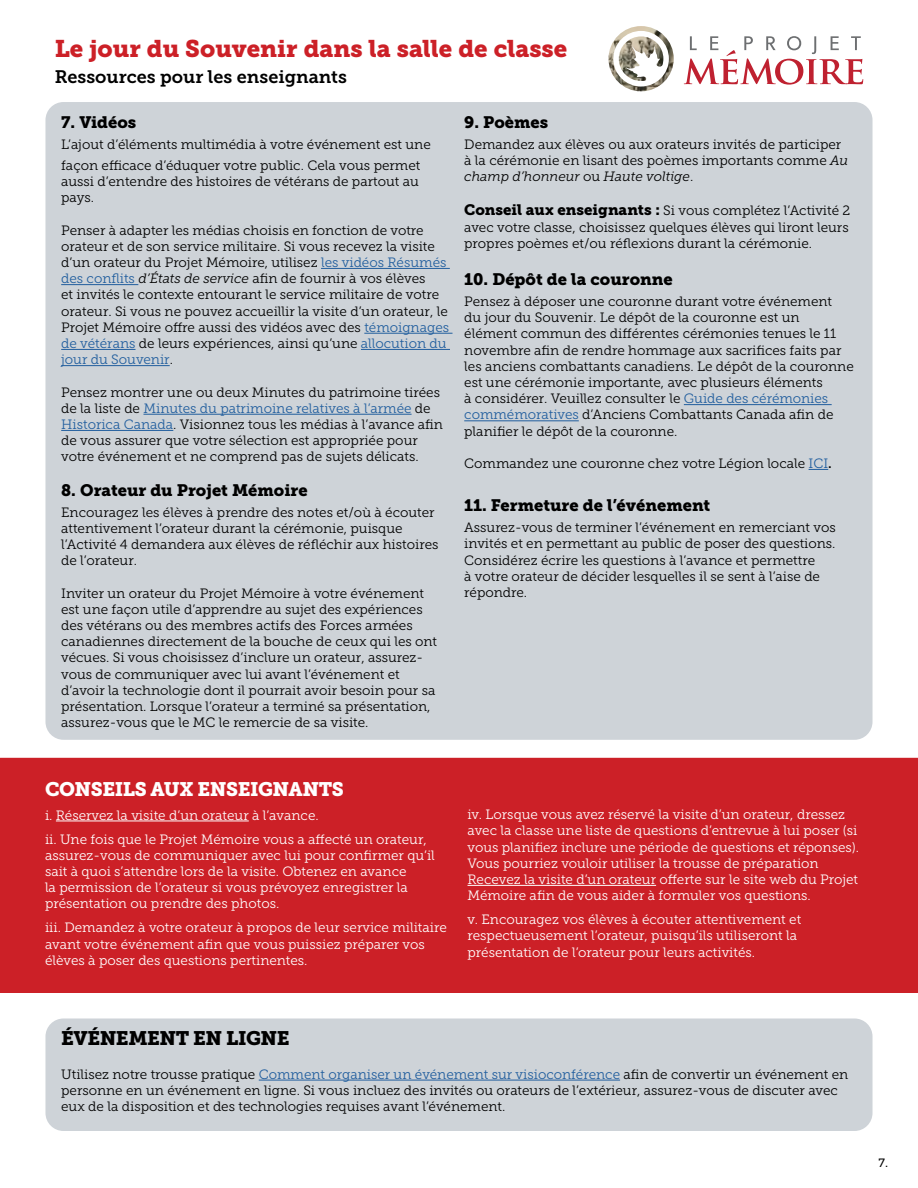
<style>
.page{position:relative;width:918px;height:1188px;background:#fff}
.page>*{position:absolute;margin:0;border:0;box-sizing:border-box;transform-origin:0 0}
.t1{font:24px "Museo Slab 900";color:#cc2027}
.t2{font:19.5px "Museo Slab 900";letter-spacing:-.025em;color:#fff}
.t3{font:19.5px "Museo Slab 900";letter-spacing:-.025em;color:#000}
.t4{font:18px "Museo Slab 700";color:#000}
.t5{font:16.5px "Museo Slab 900";color:#000}
.t6{font:13.5px/16.2px "Museo Slab 300";color:#000}
.t7{font:13.5px/16.2px "Museo Slab 300";color:#fff}
.t8{font:12px "Museo Slab 500";color:#000}
.s1{color:#215e9e}
.s2{font-style:italic}
.s3{font-family:"Museo Slab 900";font-size:15px}
.s4{font-family:"Museo Slab 700"}
</style>
<div class="page">
<div style="left:45px;top:102px;width:828px;height:638px;background:#ced3d8;border-radius:18px"></div>
<div style="left:45px;top:1018px;width:828px;height:113px;background:#ced3d8;border-radius:18px"></div>
<hr style="left:321px;top:268px;width:129px;height:1px;background:#215e9e">
<hr style="left:61px;top:284px;width:77px;height:1px;background:#215e9e">
<hr style="left:364px;top:333px;width:89px;height:1px;background:#215e9e">
<hr style="left:61px;top:349px;width:75px;height:1px;background:#215e9e">
<hr style="left:361px;top:349px;width:89px;height:1px;background:#215e9e">
<hr style="left:61px;top:365px;width:109px;height:1px;background:#215e9e">
<hr style="left:143px;top:414px;width:269px;height:1px;background:#215e9e">
<hr style="left:61px;top:430px;width:112px;height:1px;background:#215e9e">
<hr style="left:684px;top:404px;width:148px;height:1px;background:#215e9e">
<hr style="left:464px;top:420px;width:115px;height:1px;background:#215e9e">
<svg style="left:809px;top:469px;width:19px;height:1px"></svg>
<div style="left:0;top:758px;width:918px;height:235px;background:#cc2027"></div>
<hr style="left:56px;top:821px;width:193px;height:1px;background:#fff">
<hr style="left:468px;top:885px;width:188px;height:1px;background:#fff">
<hr style="left:259px;top:1080px;width:361px;height:1px;background:#215e9e">
<img style="left:608px;top:26px;width:66px;height:65px">
<svg style="left:684px;top:36px;width:179px;height:49px"></svg>
<h1 class="t1" style="left:55px;top:35px;width:514px">Le jour du Souvenir dans la salle de classe</h1>
<h3 class="t4" style="left:55px;top:67px;width:294px">Ressources pour les enseignants</h3>
<p class="t5" style="left:61px;top:113px;width:77px">7. Vidéos</p>
<p class="t6" style="left:61px;top:134px;width:371px;line-height:21px">L’ajout d’éléments multimédia à votre événement est une façon efficace d’éduquer votre public. Cela vous permet</p>
<p class="t6" style="left:61px;top:173px;width:359px">aussi d’entendre des histoires de vétérans de partout au pays.</p>
<p class="t6" style="left:61px;top:222px;width:389px">Penser à adapter les médias choisis en fonction de votre orateur et de son service militaire. Si vous recevez la visite d’un orateur du Projet Mémoire, utilisez <span class="s1">les vidéos Résumés des conflits</span> <span class="s2">d’États de service</span> afin de fournir à vos élèves<br>et invités le contexte entourant le service militaire de votre orateur. Si vous ne pouvez accueillir la visite d’un orateur, le Projet Mémoire offre aussi des vidéos avec des <span class="s1">témoignages de vétérans</span> de leurs expériences, ainsi qu’une <span class="s1">allocution du jour du Souvenir</span>.</p>
<p class="t6" style="left:61px;top:384px;width:383px">Pensez montrer une ou deux Minutes du patrimoine tirées de la liste de <span class="s1">Minutes du patrimoine relatives à l’armée</span> de <span class="s1">Historica Canada</span>. Visionnez tous les médias à l’avance afin de vous assurer que votre sélection est appropriée pour votre événement et ne comprend pas de sujets délicats.</p>
<p class="t5" style="left:61px;top:480px;width:248px">8. Orateur du Projet Mémoire</p>
<p class="t6" style="left:61px;top:504px;width:379px">Encouragez les élèves à prendre des notes et/où à écouter attentivement l’orateur durant la cérémonie, puisque l’Activité 4 demandera aux élèves de réfléchir aux histoires de l’orateur.</p>
<p class="t6" style="left:61px;top:585px;width:377px">Inviter un orateur du Projet Mémoire à votre événement est une façon utile d’apprendre au sujet des expériences des vétérans ou des membres actifs des Forces armées canadiennes directement de la bouche de ceux qui les ont vécues. Si vous choisissez d’inclure un orateur, assurez&shy;vous de communiquer avec lui avant l’événement et d’avoir la technologie dont il pourrait avoir besoin pour sa présentation. Lorsque l’orateur a terminé sa présentation, assurez-vous que le MC le remercie de sa visite.</p>
<p class="t5" style="left:464px;top:113px;width:85px">9. Poèmes</p>
<p class="t6" style="left:464px;top:136px;width:386px">Demandez aux élèves ou aux orateurs invités de participer à la cérémonie en lisant des poèmes importants comme <span class="s2">Au champ d’honneur</span> ou <span class="s2">Haute voltige</span>.</p>
<p class="t6" style="left:464px;top:203px;width:388px"><span class="s3">Conseil aux enseignants :</span> Si vous complétez l’Activité 2 avec votre classe, choisissez quelques élèves qui liront leurs propres poèmes et/ou réflexions durant la cérémonie.</p>
<p class="t5" style="left:464px;top:270px;width:210px">10. Dépôt de la couronne</p>
<p class="t6" style="left:464px;top:293px;width:391px">Pensez à déposer une couronne durant votre événement<br>du jour du Souvenir. Le dépôt de la couronne est un élément commun des différentes cérémonies tenues le 11 novembre afin de rendre hommage aux sacrifices faits par les anciens combattants canadiens. Le dépôt de la couronne est une cérémonie importante, avec plusieurs éléments<br>à considérer. Veuillez consulter le <span class="s1">Guide des cérémonies commémoratives</span> d’Anciens Combattants Canada afin de planifier le dépôt de la couronne.</p>
<p class="t6" style="left:464px;top:455px;width:369px">Commandez une couronne chez votre Légion locale <span class="s1">ICI</span><span class="s4">.</span></p>
<p class="t5" style="left:464px;top:496px;width:248px">11. Fermeture de l’événement</p>
<p class="t6" style="left:464px;top:520px;width:373px">Assurez-vous de terminer l’événement en remerciant vos invités et en permettant au public de poser des questions.<br>Considérez écrire les questions à l’avance et permettre<br>à votre orateur de décider lesquelles il se sent à l’aise de répondre.</p>
<h2 class="t2" style="left:45px;top:777px;width:300px">CONSEILS AUX ENSEIGNANTS</h2>
<p class="t7" style="left:45px;top:803px;width:383px;line-height:24px">i. Réservez la visite d’un orateur à l’avance.<br>ii. Une fois que le Projet Mémoire vous a affecté un orateur,</p>
<p class="t7" style="left:45px;top:847px;width:391px">assurez-vous de communiquer avec lui pour confirmer qu’il sait à quoi s’attendre lors de la visite. Obtenez en avance<br>la permission de l’orateur si vous prévoyez enregistrer la présentation ou prendre des photos.</p>
<p class="t7" style="left:45px;top:920px;width:403px">iii. Demandez à votre orateur à propos de leur service militaire avant votre événement afin que vous puissiez préparer vos élèves à poser des questions pertinentes.</p>
<p class="t7" style="left:468px;top:807px;width:393px">iv. Lorsque vous avez réservé la visite d’un orateur, dressez avec la classe une liste de questions d’entrevue à lui poser (si vous planifiez inclure une période de questions et réponses).<br>Vous pourriez vouloir utiliser la trousse de préparation Recevez la visite d’un orateur offerte sur le site web du Projet Mémoire afin de vous aider à formuler vos questions.</p>
<p class="t7" style="left:468px;top:912px;width:335px">v. Encouragez vos élèves à écouter attentivement et respectueusement l’orateur, puisqu’ils utiliseront la présentation de l’orateur pour leurs activités.</p>
<h2 class="t3" style="left:61px;top:1026px;width:230px">ÉVÉNEMENT EN LIGNE</h2>
<p class="t6" style="left:61px;top:1066px;width:789px">Utilisez notre trousse pratique <span class="s1">Comment organiser un événement sur visioconférence</span> afin de convertir un événement en personne en un événement en ligne. Si vous incluez des invités ou orateurs de l’extérieur, assurez-vous de discuter avec eux de la disposition et des technologies requises avant l’événement.</p>
<p class="t8" style="left:879px;top:1156px;width:11px">7.</p>
</div>
